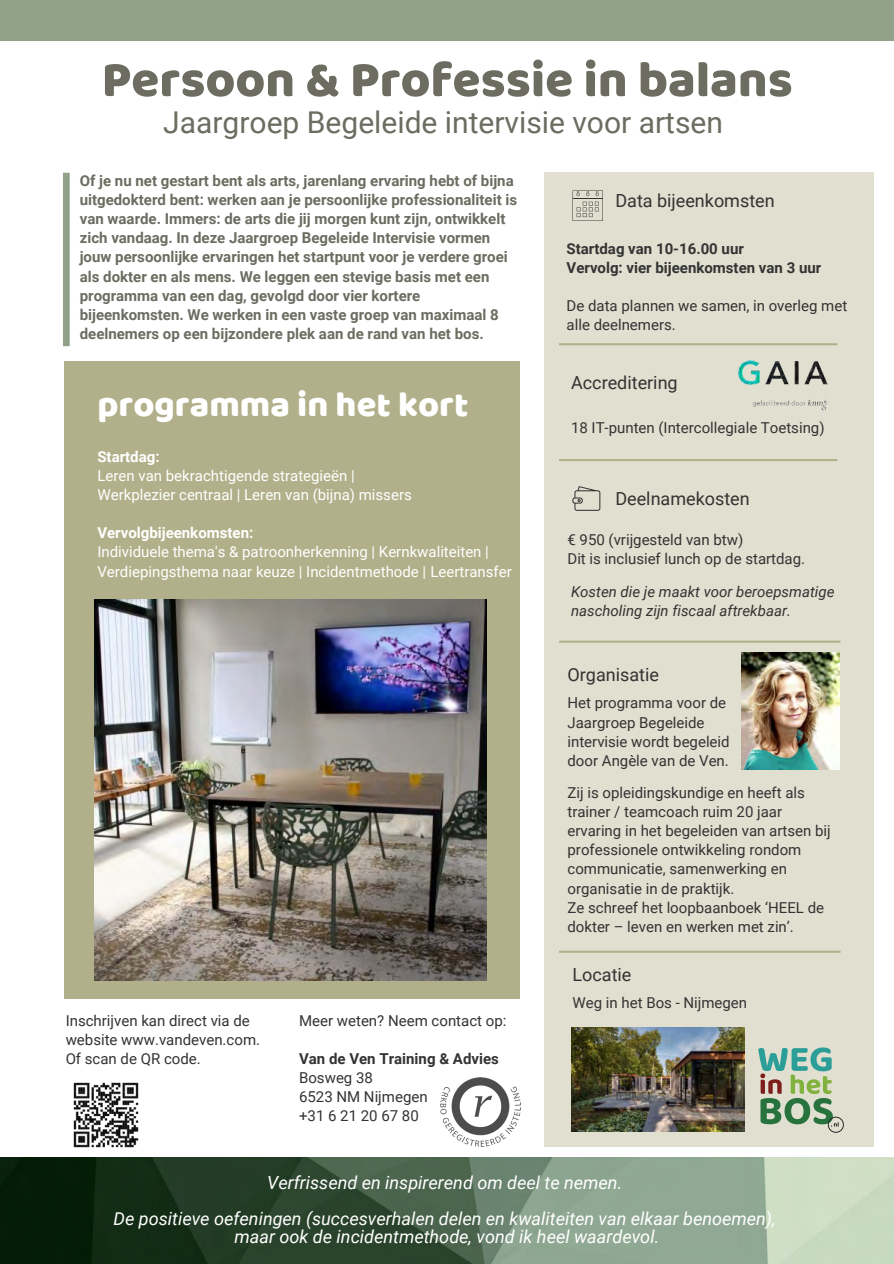
<style>
.page{position:relative;width:894px;height:1264px;background:#fff}
.page>*{position:absolute;margin:0;border:0;box-sizing:border-box;transform-origin:0 0}
.t1{font:51px "Baloo Chettan";color:#6c6c61}
.t2{font:36px "Baloo Chettan";color:#fff}
.t3{font:30px "Roboto";color:#6c6c61}
.t4{font:italic 18px "Roboto";color:#fff}
.t5{font:18px "Roboto";color:#333}
.t6{font:15px/19.2px "Roboto";color:#333}
.t7{font:700 15px/19.2px "Roboto";color:#6c6c61}
.t8{font:15px/19.2px "Roboto";color:#fff}
.t9{font:700 15px "Roboto";color:#333}
.t10{font:italic 15px/19.2px "Roboto";color:#333}
.t11{font:700 15px "Roboto";color:#fff}
</style>
<div class="page">
<div style="left:0;top:0;width:893px;height:41px;background:#92a189"></div>
<img style="left:0;top:1157px;width:893px;height:106px">
<div style="left:544px;top:172px;width:329px;height:974px;background:#e0dfd0"></div>
<svg style="left:559px;top:343px;width:278px;height:2px"></svg>
<svg style="left:559px;top:459px;width:278px;height:2px"></svg>
<svg style="left:559px;top:950px;width:281px;height:2px"></svg>
<svg style="left:559px;top:640px;width:281px;height:2px"></svg>
<svg style="left:63px;top:173px;width:7px;height:173px"></svg>
<img style="left:738px;top:360px;width:90px;height:53px">
<img style="left:571px;top:1027px;width:173px;height:104px">
<svg style="left:572px;top:486px;width:28px;height:25px"></svg>
<div style="left:64px;top:361px;width:455px;height:637px;background:#b1b08a"></div>
<img style="left:95px;top:599px;width:392px;height:381px">
<img style="left:741px;top:652px;width:98px;height:117px">
<img style="left:73px;top:1082px;width:66px;height:66px">
<img style="left:440px;top:1077px;width:80px;height:69px">
<svg style="left:572px;top:190px;width:30px;height:31px"></svg>
<svg style="left:758px;top:1047px;width:85px;height:85px"></svg>
<p class="t1" style="left:102px;top:42px;width:692px">Persoon &amp; Professie in balans</p>
<p class="t3" style="left:163px;top:106px;width:561px">Jaargroep Begeleide intervisie voor artsen</p>
<p class="t7" style="left:80px;top:171px;width:439px">Of je nu net gestart bent als arts, jarenlang ervaring hebt of bijna uitgedokterd bent: werken aan je persoonlijke professionaliteit is van waarde. Immers: de arts die jij morgen kunt zijn, ontwikkelt zich vandaag. In deze Jaargroep Begeleide Intervisie vormen jouw persoonlijke ervaringen het startpunt voor je verdere groei als dokter en als mens. We leggen een stevige basis met een programma van een dag, gevolgd door vier kortere bijeenkomsten. We werken in een vaste groep van maximaal 8 deelnemers op een bijzondere plek aan de rand van het bos.</p>
<p class="t2" style="left:97px;top:378px;width:372px">programma in het kort</p>
<p class="t11" style="left:97px;top:447px;width:64px">Startdag:</p>
<p class="t8" style="left:97px;top:466px;width:259px">Leren van bekrachtigende strategieën |</p>
<p class="t8" style="left:97px;top:485px;width:316px">Werkplezier centraal | Leren van (bijna) missers</p>
<p class="t11" style="left:97px;top:524px;width:157px">Vervolgbijeenkomsten:</p>
<p class="t8" style="left:97px;top:542px;width:416px">Individuele thema's &amp; patroonherkenning | Kernkwaliteiten |<br>Verdiepingsthema naar keuze | Incidentmethode | Leertransfer</p>
<p class="t6" style="left:66px;top:1010px;width:186px">Inschrijven kan direct via de</p>
<p class="t6" style="left:66px;top:1030px;width:196px">website www.vandeven.com.</p>
<p class="t6" style="left:66px;top:1049px;width:136px">Of scan de QR code.</p>
<p class="t6" style="left:299px;top:1010px;width:209px">Meer weten? Neem contact op:</p>
<p class="t9" style="left:299px;top:1050px;width:201px">Van de Ven Training &amp; Advies</p>
<p class="t6" style="left:299px;top:1068px;width:75px">Bosweg 38</p>
<p class="t6" style="left:299px;top:1087px;width:130px">6523 NM Nijmegen</p>
<p class="t6" style="left:299px;top:1106px;width:121px">+31 6 21 20 67 80</p>
<p class="t5" style="left:615px;top:190px;width:161px">Data bijeenkomsten</p>
<p class="t9" style="left:566px;top:240px;width:179px">Startdag van 10-16.00 uur</p>
<p class="t9" style="left:566px;top:259px;width:256px">Vervolg: vier bijeenkomsten van 3 uur</p>
<p class="t6" style="left:566px;top:296px;width:282px">De data plannen we samen, in overleg met alle deelnemers.</p>
<p class="t5" style="left:571px;top:372px;width:108px">Accreditering</p>
<p class="t6" style="left:571px;top:418px;width:255px">18 IT-punten (Intercollegiale Toetsing)</p>
<p class="t5" style="left:615px;top:488px;width:136px">Deelnamekosten</p>
<p class="t6" style="left:567px;top:530px;width:177px">€ 950 (vrijgesteld van btw)</p>
<p class="t6" style="left:567px;top:549px;width:239px">Dit is inclusief lunch op de startdag.</p>
<p class="t10" style="left:571px;top:582px;width:265px">Kosten die je maakt voor beroepsmatige nascholing zijn fiscaal aftrekbaar.</p>
<p class="t5" style="left:567px;top:664px;width:93px">Organisatie</p>
<p class="t6" style="left:567px;top:693px;width:164px">Het programma voor de<br>Jaargroep Begeleide intervisie wordt begeleid door Angèle van de Ven.</p>
<p class="t6" style="left:567px;top:783px;width:264px">Zij is opleidingskundige en heeft als trainer / teamcoach ruim 20 jaar ervaring in het begeleiden van artsen bij professionele ontwikkeling rondom communicatie, samenwerking en organisatie in de praktijk.</p>
<p class="t6" style="left:567px;top:898px;width:258px">Ze schreef het loopbaanboek ‘HEEL de dokter – leven en werken met zin’.</p>
<p class="t5" style="left:572px;top:964px;width:60px">Locatie</p>
<p class="t6" style="left:572px;top:993px;width:176px">Weg in het Bos - Nijmegen</p>
<p class="t4" style="left:267px;top:1172px;width:356px">Verfrissend en inspirerend om deel te nemen.</p>
<p class="t4" style="left:114px;top:1208px;width:663px">De positieve oefeningen (succesverhalen delen en kwaliteiten van elkaar benoemen),</p>
<p class="t4" style="left:234px;top:1226px;width:426px">maar ook de incidentmethode, vond ik heel waardevol.</p>
</div>
